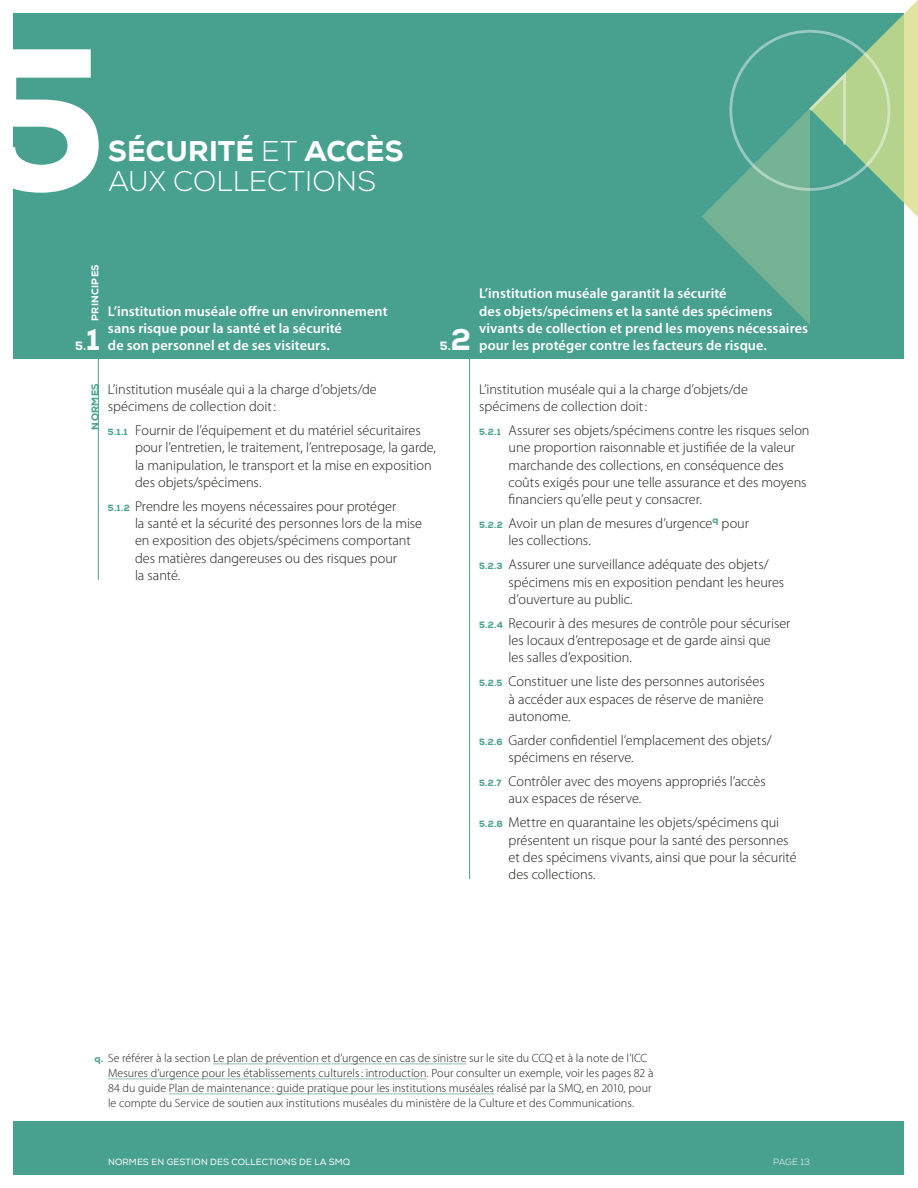
<style>
.page{position:relative;width:918px;height:1188px;background:#fff}
.page>*{position:absolute;margin:0;border:0;box-sizing:border-box;transform-origin:0 0}
.t1{font:800 202.5px "Nexa";color:#fff}
.t2{font:800 30px "Nexa";color:#fff}
.t3{font:800 28.5px "Nexa";letter-spacing:.005em;color:#fff}
.t4{font:300 28.5px "Nexa";letter-spacing:.005em;color:#fff}
.t5{font:300 14.25px/17.2px "Myriad Pro";color:#1c1c1a}
.t6{font:600 14.25px/17.2px "Myriad Pro";letter-spacing:.005em;color:#fff}
.t7{font:300 12px/15px "Myriad Pro";letter-spacing:.005em;color:#1c1c1a}
.t8{font:800 12px "Nexa";color:#fff}
.t9{font:800 9.75px "Nexa";letter-spacing:.03em;color:#fff}
.t10{font:800 9.75px "Nexa";letter-spacing:.035em;color:#48a08f}
.t11{font:9px "Nexa";letter-spacing:.015em;color:#fff}
.t12{font:300 9px "Nexa";letter-spacing:-.01em;color:#fff}
.s1{font-weight:300}
.s2{font-family:"Nexa";font-weight:800;font-size:9px;color:#48a08f}
.s3{font-family:"Nexa";font-weight:800;font-size:9.75px;color:#48a08f}
</style>
<div class="page">
<div style="left:14px;top:14px;width:890px;height:345px;background:#48a08f"></div>
<div style="left:14px;top:1121px;width:890px;height:53px;background:#48a08f"></div>
<svg style="left:702px;top:0;width:216px;height:325px"></svg>
<hr style="left:98px;top:357px;width:1px;height:223px;background:#48a08f">
<hr style="left:469px;top:357px;width:1px;height:522px;background:#48a08f">
<hr style="left:213px;top:1063px;width:254px;height:1px;background:#9cc5bb">
<hr style="left:108px;top:1078px;width:319px;height:1px;background:#9cc5bb">
<hr style="left:169px;top:1093px;width:325px;height:1px;background:#9cc5bb">
<h1 class="t1" style="left:-26px;top:-8px;width:135px">5</h1>
<h3 class="t3" style="left:108px;top:133px;width:297px">SÉCURITÉ <span class="s1">ET</span> ACCÈS</h3>
<h3 class="t4" style="left:108px;top:164px;width:269px">AUX COLLECTIONS</h3>
<p class="t9" style="left:89px;top:321px;width:58px;rotate:-90deg">PRINCIPES</p>
<h2 class="t2" style="left:86px;top:320px;width:15px">1</h2>
<p class="t8" style="left:75px;top:338px;width:13px">5.</p>
<p class="t6" style="left:108px;top:302px;width:281px">L’institution muséale offre un environnement sans risque pour la santé et la sécurité<br>de son personnel et de ses visiteurs.</p>
<h2 class="t2" style="left:451px;top:320px;width:22px">2</h2>
<p class="t8" style="left:440px;top:338px;width:13px">5.</p>
<p class="t6" style="left:479px;top:285px;width:330px">L’institution muséale garantit la sécurité<br>des objets/spécimens et la santé des spécimens vivants de collection et prend les moyens nécessaires pour les protéger contre les facteurs de risque.</p>
<p class="t10" style="left:89px;top:430px;width:48px;rotate:-90deg">NORMES</p>
<p class="t5" style="left:108px;top:381px;width:270px">L’institution muséale qui a la charge d’objets/de spécimens de collection doit:</p>
<p class="t5" style="left:135px;top:422px;width:303px;text-indent:-27px"><span class="s2">5.1.1</span> Fournir de l’équipement et du matériel sécuritaires pour l’entretien, le traitement, l’entreposage, la garde, la manipulation, le transport et la mise en exposition des objets/spécimens.</p>
<p class="t5" style="left:135px;top:498px;width:289px;text-indent:-27px"><span class="s2">5.1.2</span> Prendre les moyens nécessaires pour protéger<br>la santé et la sécurité des personnes lors de la mise en exposition des objets/spécimens comportant des matières dangereuses ou des risques pour<br>la santé.</p>
<p class="t5" style="left:479px;top:381px;width:270px">L’institution muséale qui a la charge d’objets/de spécimens de collection doit:</p>
<p class="t5" style="left:509px;top:422px;width:303px;text-indent:-29px"><span class="s2">5.2.1</span> Assurer ses objets/spécimens contre les risques selon une proportion raisonnable et justifiée de la valeur marchande des collections, en conséquence des coûts exigés pour une telle assurance et des moyens financiers qu’elle peut y consacrer.</p>
<p class="t5" style="left:509px;top:515px;width:242px;text-indent:-29px"><span class="s2">5.2.2</span> Avoir un plan de mesures d’urgence<sup>q</sup> pour les collections.</p>
<p class="t5" style="left:509px;top:556px;width:277px;text-indent:-29px"><span class="s2">5.2.3</span> Assurer une surveillance adéquate des objets/ spécimens mis en exposition pendant les heures d’ouverture au public.</p>
<p class="t5" style="left:509px;top:615px;width:283px;text-indent:-29px"><span class="s2">5.2.4</span> Recourir à des mesures de contrôle pour sécuriser les locaux d’entreposage et de garde ainsi que<br>les salles d’exposition.</p>
<p class="t5" style="left:509px;top:673px;width:258px;text-align:justify;text-indent:-29px"><span class="s2">5.2.5</span> Constituer une liste des personnes autorisées à accéder aux espaces de réserve de manière autonome.</p>
<p class="t5" style="left:509px;top:732px;width:265px;text-indent:-29px"><span class="s2">5.2.6</span> Garder confidentiel l’emplacement des objets/ spécimens en réserve.</p>
<p class="t5" style="left:509px;top:773px;width:259px;text-indent:-29px"><span class="s2">5.2.7</span> Contrôler avec des moyens appropriés l’accès aux espaces de réserve.</p>
<p class="t5" style="left:509px;top:814px;width:290px;text-indent:-29px"><span class="s2">5.2.8</span> Mettre en quarantaine les objets/spécimens qui présentent un risque pour la santé des personnes et des spécimens vivants, ainsi que pour la sécurité des collections.</p>
<p class="t7" style="left:108px;top:1051px;width:547px;text-indent:-14px"><span class="s3">q.</span> Se référer à la section Le plan de prévention et d’urgence en cas de sinistre sur le site du CCQ et à la note de l’ICC Mesures d’urgence pour les établissements culturels: introduction. Pour consulter un exemple, voir les pages 82 à 84 du guide Plan de maintenance : guide pratique pour les institutions muséales réalisé par la SMQ, en 2010, pour le compte du Service de soutien aux institutions muséales du ministère de la Culture et des Communications.</p>
<p class="t11" style="left:108px;top:1157px;width:244px">NORMES EN GESTION DES COLLECTIONS DE LA SMQ</p>
<p class="t12" style="left:773px;top:1157px;width:38px">PAGE 13</p>
</div>
